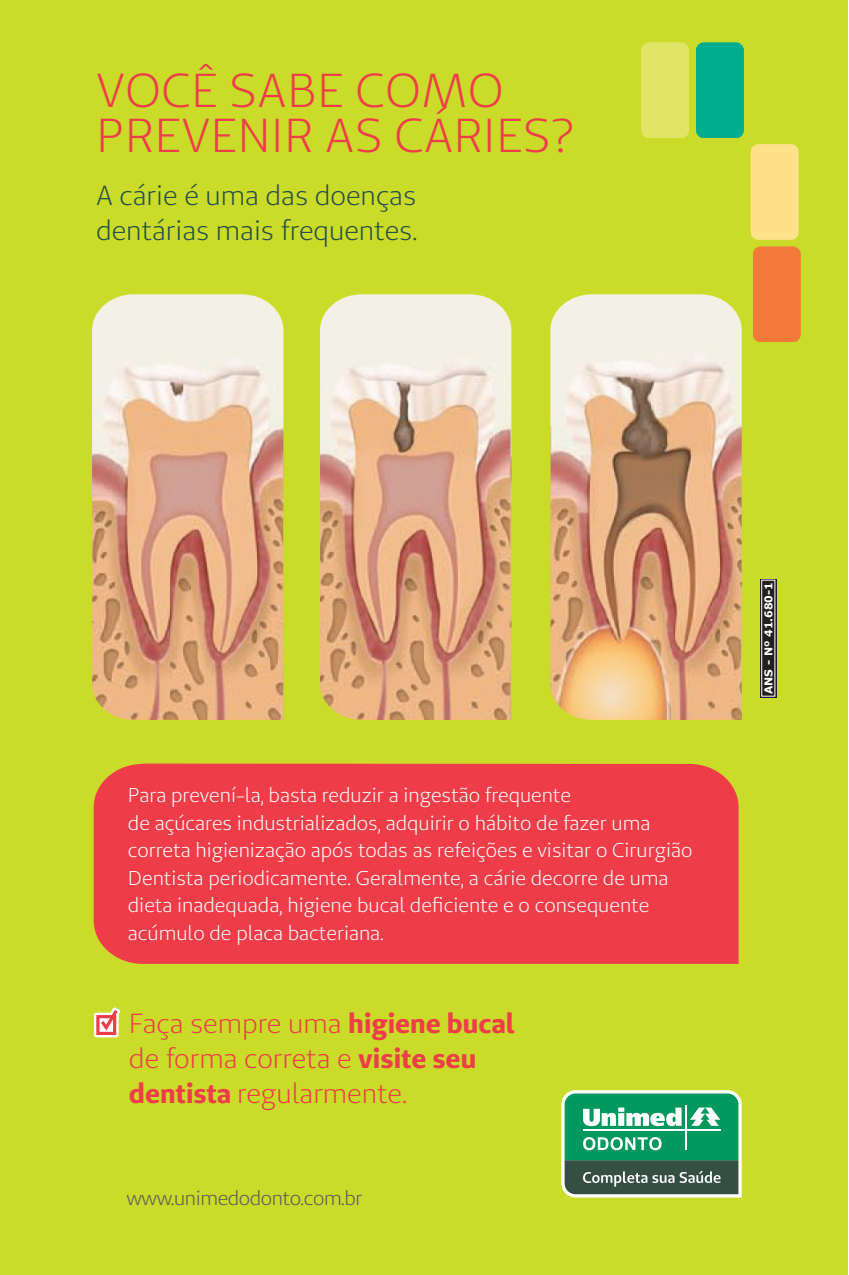
<style>
.page{position:relative;width:849px;height:1275px;background:#fff}
.page>*{position:absolute;margin:0;border:0;box-sizing:border-box;transform-origin:0 0}
.t1{font:47.5px/45px "Unimed Sans";letter-spacing:.01em;color:#ee3d49}
.t2{font:27.5px/35px "Unimed Sans";color:#ee3d49}
.t3{font:27.5px/35px "Unimed Sans";color:#254e46}
.t4{font:20px/27.5px "Unimed Sans";color:#fff}
.t5{font:20px "Unimed Sans";letter-spacing:-.02em;color:#57585a}
.t6{font:700 10.75px "Verdana";color:#fff}
.s1{font-weight:700}
</style>
<div class="page">
<div style="left:0;top:0;width:847px;height:1274px;background:#cadb2a"></div>
<img style="left:92px;top:294px;width:191px;height:426px">
<img style="left:320px;top:294px;width:191px;height:426px">
<img style="left:550px;top:294px;width:192px;height:426px">
<div style="left:94px;top:763px;width:645px;height:200px;background:#ee3d49"></div>
<div style="left:760px;top:578px;width:16px;height:119px;background:#231f20"></div>
<div style="left:761px;top:580px;width:14px;height:116px;border:1px solid #fff"></div>
<svg style="left:561px;top:1090px;width:181px;height:107px;background:#4b9c7a"></svg>
<svg style="left:94px;top:1007px;width:26px;height:30px"></svg>
<div style="left:751px;top:144px;width:47px;height:96px;background:#ffe189;border-radius:7px"></div>
<div style="left:753px;top:247px;width:48px;height:95px;background:#f3793b;border-radius:7px"></div>
<div style="left:641px;top:43px;width:48px;height:95px;background:#e0e565;border-radius:7px"></div>
<div style="left:696px;top:43px;width:48px;height:95px;background:#00ad8e;border-radius:7px"></div>
<h1 class="t1" style="left:96px;top:67px;width:479px">Você sabe como prevenir as cáries?</h1>
<h2 class="t3" style="left:96px;top:178px;width:323px">A cárie é uma das doenças dentárias mais frequentes.</h2>
<p class="t4" style="left:128px;top:781px;width:566px">Para prevení-la, basta reduzir a ingestão frequente<br>de açúcares industrializados, adquirir o hábito de fazer uma correta higienização após todas as refeições e visitar o Cirurgião Dentista periodicamente. Geralmente, a cárie decorre de uma dieta inadequada, higiene bucal deficiente e o consequente acúmulo de placa bacteriana.</p>
<h2 class="t2" style="left:129px;top:1005px;width:387px">Faça sempre uma <span class="s1">higiene bucal </span>de forma correta e <span class="s1">visite seu dentista</span> regularmente.</h2>
<p class="t5" style="left:126px;top:1184px;width:238px">www.unimedodonto.com.br</p>
<p class="t6" style="left:761px;top:694px;width:113px;rotate:-90deg">ANS - Nº 41.680-1</p>
</div>
